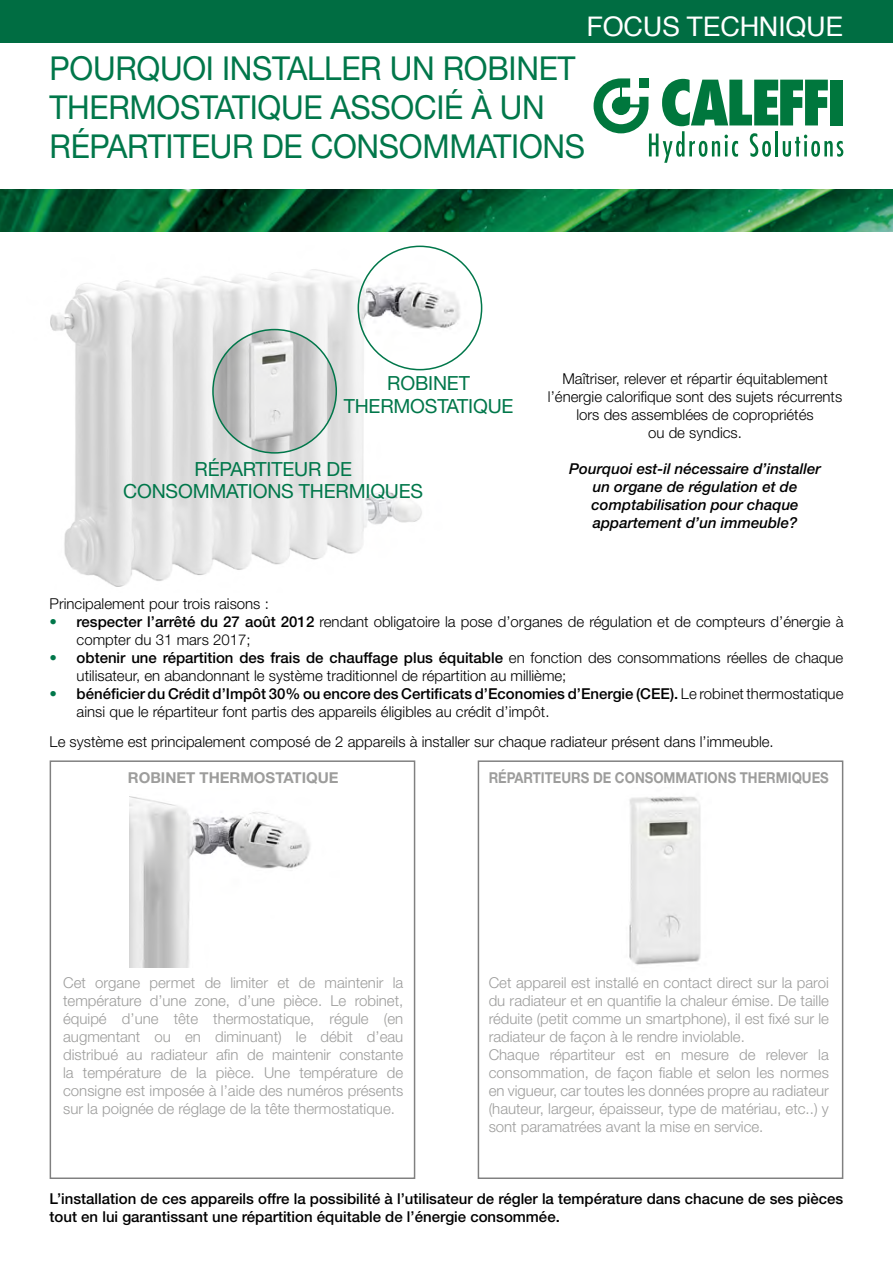
<style>
.page{position:relative;width:893px;height:1263px;background:#fff}
.page>*{position:absolute;margin:0;border:0;box-sizing:border-box;transform-origin:0 0}
.t1{font:33px/39px "Helvetica Neue LT Std";letter-spacing:-.01em;color:#00774a;scale:.95 1}
.t2{font:27px "Helvetica";letter-spacing:-.01em;color:#fff}
.t3{font:19.5px/22.5px "Helvetica Neue LT Std";letter-spacing:-.01em;color:#00774a;text-align:center}
.t4{font:300 15px/18px "Helvetica Neue LT Std";color:#9d9d9c;text-align:justify}
.t5{font:300 15px/18px "Helvetica Neue LT Std";color:#000}
.t6{font:500 15px/18px "Helvetica Neue LT Std";color:#000}
.t7{font:italic 500 15px/18px "Helvetica Neue LT Std";color:#000;text-align:center}
.t8{font:700 15px "Helvetica Neue LT Std";color:#9d9d9c;scale:.88 1}
.t9{font:700 15px "Helvetica Neue LT Std";color:#9d9d9c}
.s1{font-weight:500;color:#00774a}
.s2{font-weight:500}
</style>
<div class="page">
<svg style="left:593px;top:78px;width:250px;height:85px"></svg>
<img style="left:0;top:189px;width:893px;height:43px">
<img style="left:129px;top:796px;width:181px;height:171px">
<img style="left:629px;top:796px;width:72px;height:169px">
<div style="left:0;top:0;width:893px;height:43px;background:#006d42"></div>
<img style="left:50px;top:269px;width:376px;height:318px">
<img style="left:213px;top:330px;width:123px;height:123px;border-radius:62px">
<img style="left:358px;top:246px;width:120px;height:124px">
<div style="left:358px;top:246px;width:124px;height:124px;border:2px solid #00774a;border-radius:50%"></div>
<h2 class="t2" style="left:587px;top:8px;width:258px">FOCUS TECHNIQUE</h2>
<h1 class="t1" style="left:50px;top:48px;width:563px">POURQUOI I NSTALLER UN ROBI NET<br>THERMOSTATIQU E ASSOCI É À UN<br>RÉPARTITEUR DE CONSOMMATIO NS</h1>
<h3 class="t3" style="left:344px;top:372px;width:171px">ROBI NET<br>THERMOSTATIQU E</h3>
<h3 class="t3" style="left:123px;top:457px;width:301px">RÉPARTITEUR DE<br>CONSOMMATIONS THERMIQU ES</h3>
<p class="t5" style="left:548px;top:369px;width:296px;text-align:center">Maîtriser, relever et répartir équitablement l’énergie calorifique sont des sujets récurrents lors des assemblées de copropriétés<br>ou de syndics.</p>
<p class="t7" style="left:569px;top:459px;width:253px">Pourquoi est-il nécessaire d’installer un organe de régulation et de comptabilisation pour chaque appartement d’un immeuble?</p>
<p class="t5" style="left:50px;top:595px;width:221px">Principalement pour trois raisons :</p>
<p class="t5" style="left:77px;top:613px;width:768px;text-indent:-27px"><span class="s1">•</span> <span class="s2">respecter l’arrêté du 27 août 2012</span> rendant obligatoire la pose d’organes de régulation et de compteurs d’énergie à compter du 31 mars 2017;</p>
<p class="t5" style="left:77px;top:649px;width:768px;text-indent:-27px"><span class="s1">•</span> <span class="s2">obtenir une répartition des frais de chauffage plus équitable</span> en fonction des consommations réelles de chaque utilisateur, en abandonnant le système traditionnel de répartition au millième;</p>
<p class="t5" style="left:77px;top:685px;width:768px;text-indent:-27px"><span class="s1">•</span> <span class="s2">bénéficier du Crédit d’Impôt 30% ou encore des Certificats d’Economies d’Energie (CEE).</span> Le robinet thermostatique ainsi que le répartiteur font partis des appareils éligibles au crédit d’impôt.</p>
<p class="t5" style="left:50px;top:733px;width:726px">Le système est principalement composé de 2 appareils à installer sur chaque radiateur présent dans l’immeuble.</p>
<p class="t9" style="left:128px;top:768px;width:212px">ROBINET THERMOSTATIQUE</p>
<p class="t8" style="left:489px;top:768px;width:388px">RÉPARTITEURS DE CONSOMMATIONS THERMIQUES</p>
<p class="t4" style="left:63px;top:973px;width:342px">Cet organe permet de limiter et de maintenir la température d’une zone, d’une pièce. Le robinet, équipé d’une tête thermostatique, régule (en augmentant ou en diminuant) le débit d’eau distribué au radiateur afin de maintenir constante la température de la pièce. Une température de consigne est imposée à l’aide des numéros présents sur la poignée de réglage de la tête thermostatique.</p>
<p class="t4" style="left:489px;top:973px;width:342px;text-align:left">Cet appareil est installé en contact direct sur la paroi du radiateur et en quantifie la chaleur émise. De taille réduite (petit comme un smartphone), il est fixé sur le radiateur de façon à le rendre inviolable.<br>Chaque répartiteur est en mesure de relever la consommation, de façon fiable et selon les normes en vigueur, car toutes les données propre au radiateur (hauteur, largeur, épaisseur, type de matériau, etc..) y sont paramatrées avant la mise en service.</p>
<p class="t6" style="left:50px;top:1189px;width:795px">L’installation de ces appareils offre la possibilité à l’utilisateur de régler la température dans chacune de ses pièces tout en lui garantissant une répartition équitable de l’énergie consommée.</p>
</div>
